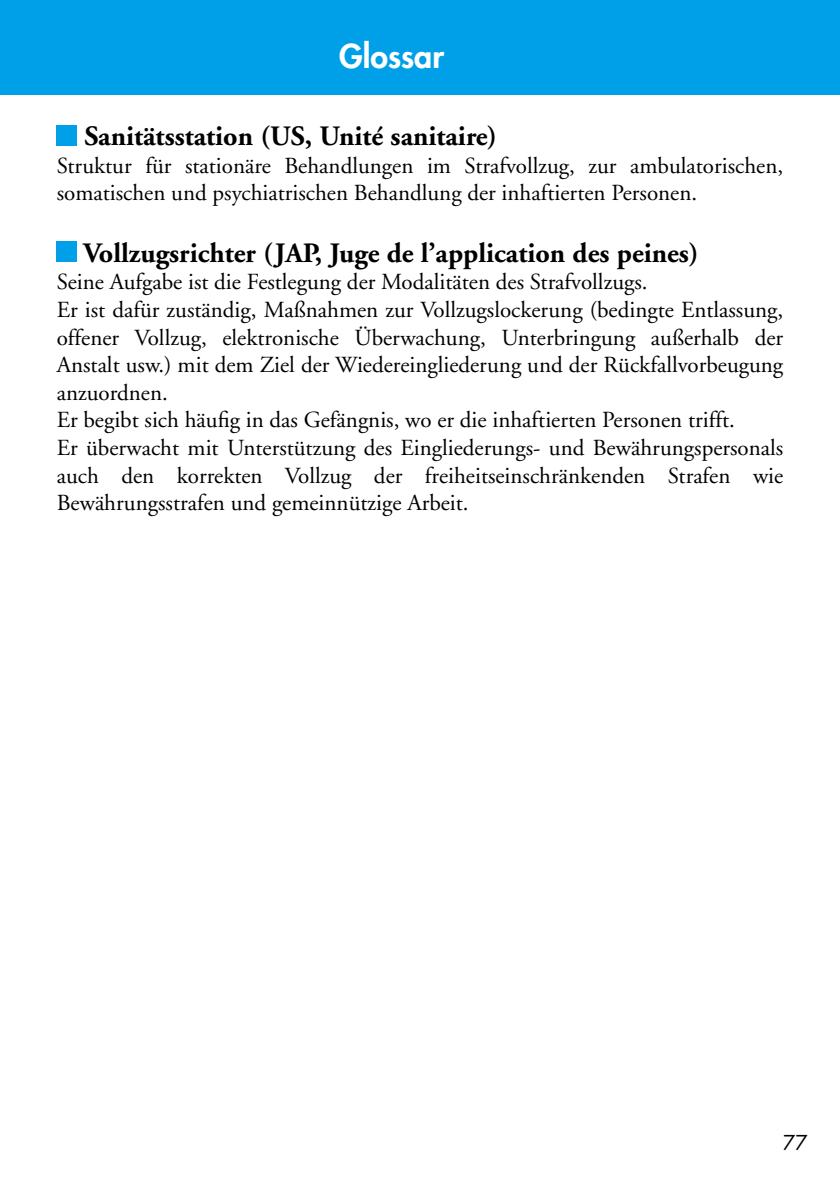
<style>
.page{position:relative;width:840px;height:1191px;background:#fff}
.page>*{position:absolute;margin:0;border:0;box-sizing:border-box;transform-origin:0 0}
.t1{font:800 32px "Futura";color:#fff}
.t2{font:700 28px "Adobe Garamond";color:#000}
.t3{font:23px/27.6px "Adobe Garamond";color:#000}
.t4{font:20px "Futura";color:#000}
</style>
<div class="page">
<div style="left:0;top:0;width:839px;height:94px;background:#00a0e9"></div>
<div style="left:57px;top:125px;width:20px;height:20px;background:#00a0e9"></div>
<div style="left:57px;top:241px;width:20px;height:21px;background:#00a0e9"></div>
<h1 class="t1" style="left:339px;top:35px;width:106px">Glossar</h1>
<p class="t2" style="left:84px;top:121px;width:414px">Sanitätsstation (US, Unité sanitaire)</p>
<p class="t3" style="left:57px;top:152px;width:727px">Struktur für stationäre Behandlungen im Strafvollzug, zur ambulatorischen, somatischen und psychiatrischen Behandlung der inhaftierten Personen.</p>
<p class="t2" style="left:83px;top:237px;width:616px">Vollzugsrichter (JAP, Juge de l’application des peines)</p>
<p class="t3" style="left:57px;top:269px;width:727px">Seine Aufgabe ist die Festlegung der Modalitäten des Strafvollzugs.<br>Er ist dafür zuständig, Maßnahmen zur Vollzugslockerung (bedingte Entlassung, offener Vollzug, elektronische Überwachung, Unterbringung außerhalb der Anstalt usw.) mit dem Ziel der Wiedereingliederung und der Rückfallvorbeugung anzuordnen.<br>Er begibt sich häufig in das Gefängnis, wo er die inhaftierten Personen trifft.<br>Er überwacht mit Unterstützung des Eingliederungs- und Bewährungspersonals auch den korrekten Vollzug der freiheitseinschränkenden Strafen wie Bewährungsstrafen und gemeinnützige Arbeit.</p>
<p class="t4" style="left:782px;top:1129px;width:26px">77</p>
</div>
